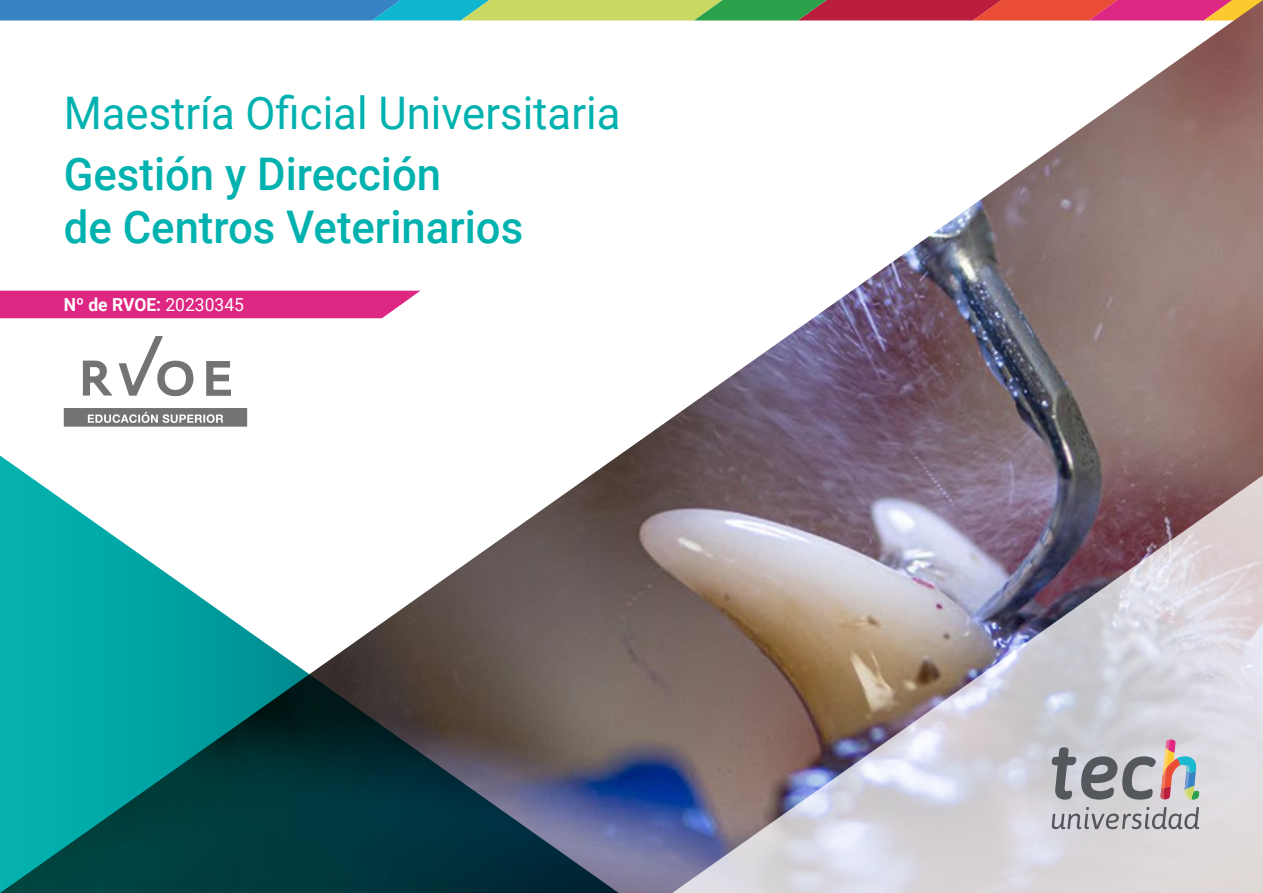
<style>
.page{position:relative;width:1263px;height:893px;background:#fff}
.page>*{position:absolute;margin:0;border:0;box-sizing:border-box;transform-origin:0 0}
.t1{font:500 45px/52.5px "Roboto";color:#00b2af}
.t2{font:45px "Roboto";color:#00b2af}
.t3{font:700 18px "Roboto";color:#fff}
.s1{font-weight:400}
</style>
<div class="page">
<img style="left:0;top:0;width:1263px;height:454px">
<svg style="left:0;top:440px;width:649px;height:453px"></svg>
<img style="left:642px;top:454px;width:621px;height:439px">
<svg style="left:119px;top:336px;width:74px;height:60px"></svg>
<svg style="left:206px;top:361px;width:25px;height:35px"></svg>
<svg style="left:83px;top:361px;width:30px;height:35px"></svg>
<svg style="left:64px;top:408px;width:183px;height:19px;background:#8a8a8a"></svg>
<div style="left:0;top:291px;width:420px;height:27px;background:#de2782"></div>
<svg style="left:1052px;top:740px;width:147px;height:60px;background:#aca9ac"></svg>
<svg style="left:1052px;top:807px;width:147px;height:22px;background:#b3b1b6"></svg>
<p class="t2" style="left:64px;top:82px;width:558px">Maestría Oficial Universitaria</p>
<p class="t1" style="left:64px;top:147px;width:461px">Gestión y Dirección<br>de Centros Veterinarios</p>
<p class="t3" style="left:64px;top:292px;width:182px">Nº de RVOE: <span class="s1">20230345</span></p>
</div>
